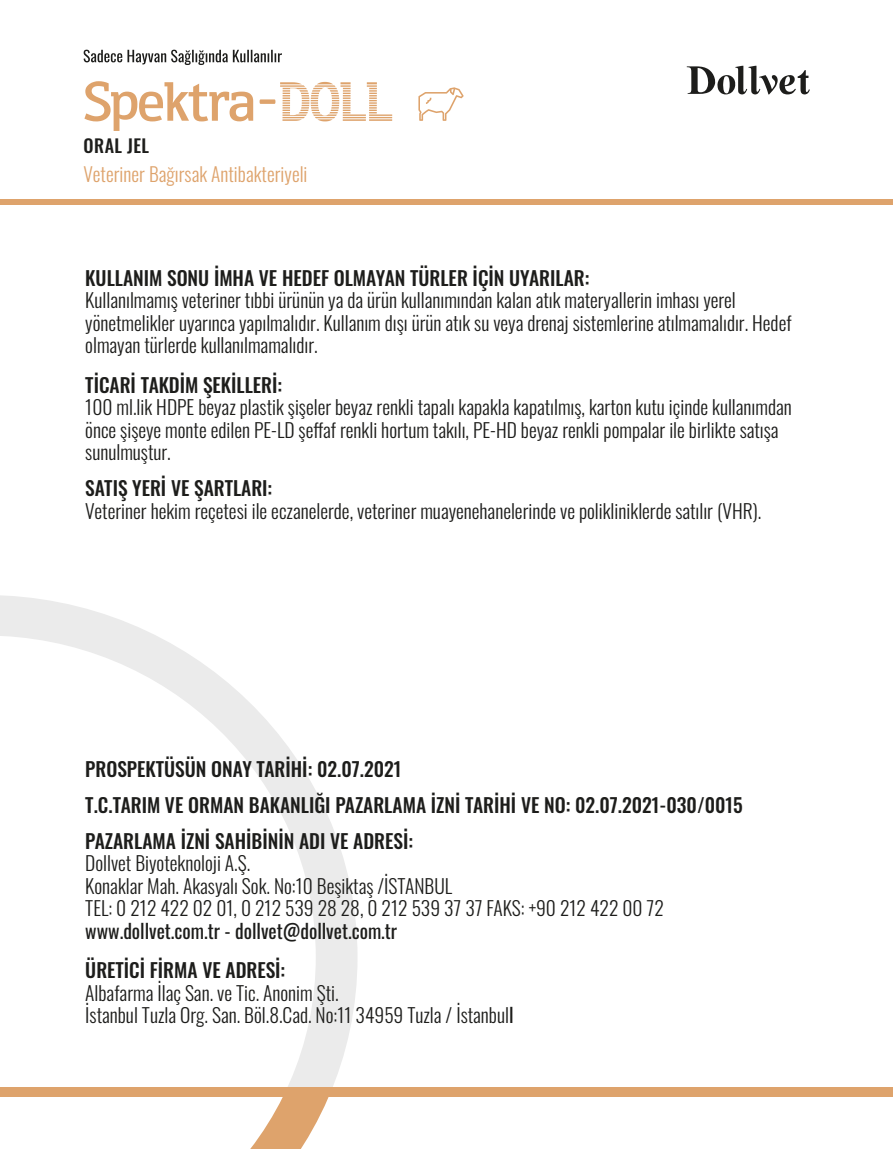
<style>
.page{position:relative;width:893px;height:1149px;background:#fff}
.page>*{position:absolute;margin:0;border:0;box-sizing:border-box;transform-origin:0 0}
.t1{font:64.2px "Eirik Raude";letter-spacing:-.02em;color:#dea36c}
.t2{font:300 19.5px/22.5px "Oswald";color:#1d1d1b}
.t3{font:500 19.5px/36px "Oswald";color:#1d1d1b}
.t4{font:19.5px "Oswald";color:#1d1d1b}
.t5{font:300 19.5px "Oswald";color:#dea36c}
.t6{font:500 18px "Oswald";letter-spacing:.025em;color:#1d1d1b}
.s1{font-weight:400}
</style>
<div class="page">
<svg style="left:687px;top:66px;width:123px;height:28px"></svg>
<svg style="left:0;top:1096px;width:358px;height:52px"></svg>
<svg style="left:0;top:595px;width:358px;height:491px"></svg>
<div style="left:0;top:1086px;width:893px;height:10px;background:#dea36c"></div>
<div style="left:0;top:199px;width:893px;height:5px;background:#dea36c"></div>
<svg style="left:84px;top:50px;width:198px;height:15px"></svg>
<svg style="left:260px;top:82px;width:132px;height:39px"></svg>
<svg style="left:418px;top:87px;width:46px;height:34px"></svg>
<h1 class="t1" style="left:84px;top:61px;width:173px">Spektra</h1>
<p class="t6" style="left:84px;top:130px;width:67px">ORAL JEL</p>
<p class="t5" style="left:84px;top:157px;width:225px">Veteriner Bağırsak Antibakteriyeli</p>
<p class="t3" style="left:85px;top:258px;width:506px">KULLANIM SONU İMHA VE HEDEF OLMAYAN TÜRLER İÇİN UYARILAR:</p>
<p class="t2" style="left:85px;top:287px;width:708px">Kullanılmamış veteriner tıbbi ürünün ya da ürün kullanımından kalan atık materyallerin imhası yerel yönetmelikler uyarınca yapılmalıdır. Kullanım dışı ürün atık su veya drenaj sistemlerine atılmamalıdır. Hedef olmayan türlerde kullanılmamalıdır.</p>
<p class="t3" style="left:85px;top:364px;width:198px">TİCARİ TAKDİM ŞEKİLLERİ:</p>
<p class="t2" style="left:85px;top:394px;width:708px">100 ml.lik HDPE beyaz plastik şişeler beyaz renkli tapalı kapakla kapatılmış, karton kutu içinde kullanımdan önce şişeye monte edilen PE-LD şeffaf renkli hortum takılı, PE-HD beyaz renkli pompalar ile birlikte satışa sunulmuştur.</p>
<p class="t3" style="left:85px;top:468px;width:188px">SATIŞ YERİ VE ŞARTLARI:</p>
<p class="t2" style="left:85px;top:497px;width:677px">Veteriner hekim reçetesi ile eczanelerde, veteriner muayenehanelerinde ve polikliniklerde satılır (VHR).</p>
<p class="t3" style="left:85px;top:748px;width:659px">PROSPEKTÜSÜN ONAY TARİHİ: 02.07.2021<br>T.C.TARIM VE ORMAN BAKANLIĞI PAZARLAMA İZNİ TARİHİ VE NO: 02.07.2021-030/0015<br>PAZARLAMA İZNİ SAHİBİNİN ADI VE ADRESİ:</p>
<p class="t2" style="left:85px;top:850px;width:580px">Dollvet Biyoteknoloji A.Ş.<br>Konaklar Mah. Akasyalı Sok. No:10 Beşiktaş /İSTANBUL<br>TEL: 0 212 422 02 01, 0 212 539 28 28, 0 212 539 37 37 FAKS: +90 212 422 00 72</p>
<p class="t4" style="left:85px;top:913px;width:313px">www.dollvet.com.tr - dollvet@dollvet.com.tr</p>
<p class="t3" style="left:85px;top:949px;width:201px">ÜRETİCİ FİRMA VE ADRESİ:</p>
<p class="t2" style="left:85px;top:979px;width:430px">Albafarma İlaç San. ve Tic. Anonim Şti.<br>İstanbul Tuzla Org. San. Böl.8.Cad. No:11 34959 Tuzla / İstanbul<span class="s1">l</span></p>
</div>
